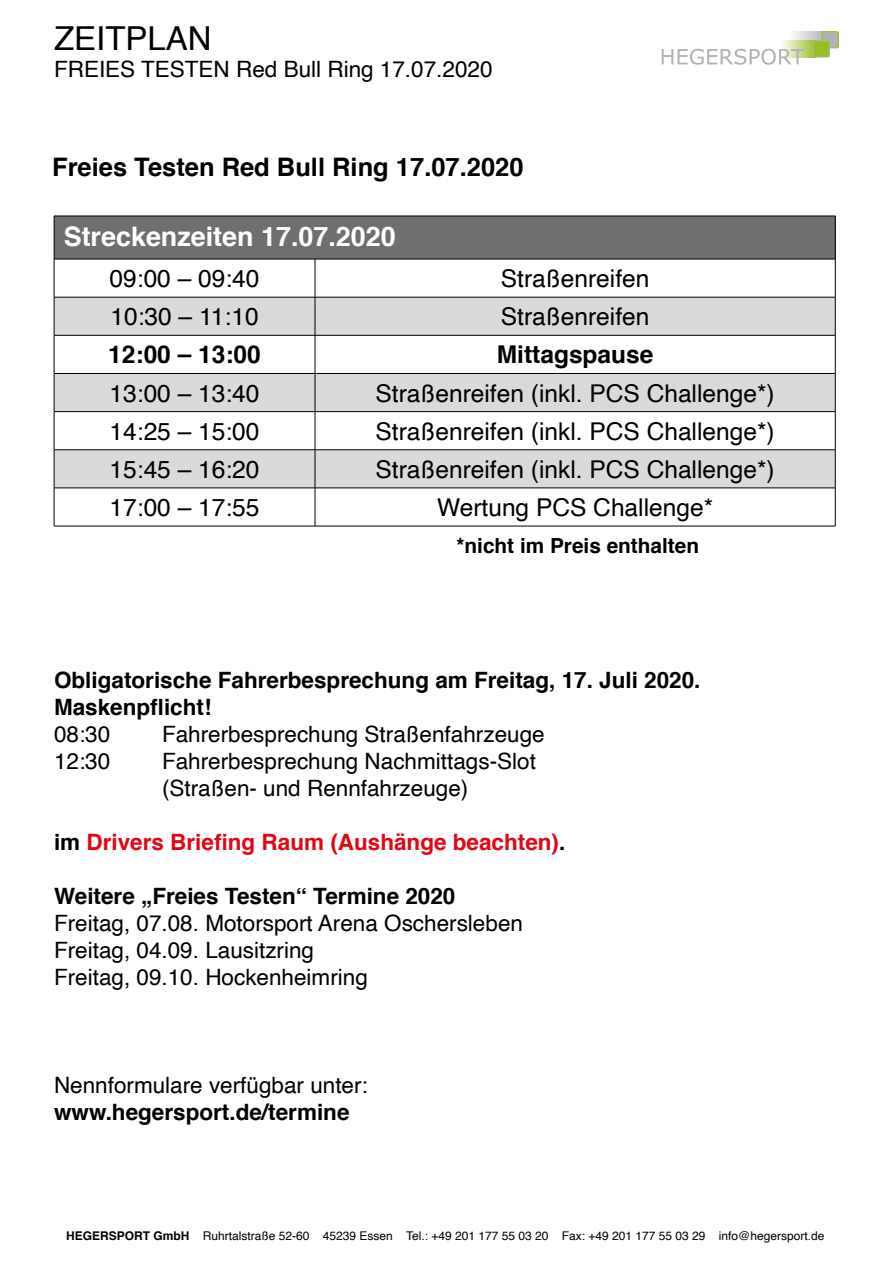
<style>
.page{position:relative;width:893px;height:1263px;background:#fff}
.page>*{position:absolute;margin:0;border:0;box-sizing:border-box;transform-origin:0 0}
.t1{font:33px "Helvetica";color:#000}
.t2{font:700 26.85px "Helvetica";color:#fff}
.t3{font:700 25.5px "Helvetica";color:#000}
.t4{font:24.45px "Helvetica";color:#000}
.t5{font:700 24.45px "Helvetica";color:#000}
.t6{font:22.5px/27px "Helvetica";color:#000}
.t7{font:700 22.5px/27px "Helvetica";color:#000}
.t8{font:700 22.5px "Helvetica";color:#e30613}
.t9{font:700 20.85px "Helvetica";color:#000}
.t10{font:12px "Helvetica";color:#000}
.s1{color:#000}
.s2{font-weight:700}
</style>
<div class="page">
<svg style="left:788px;top:31px;width:34px;height:10px"></svg>
<svg style="left:782px;top:41px;width:31px;height:16px"></svg>
<div style="left:822px;top:32px;width:16px;height:16px;background:#b3b2b2;border-radius:2px"></div>
<div style="left:822px;top:31px;width:17px;height:17px;border:1px solid #95c11f;border-radius:2px"></div>
<div style="left:813px;top:41px;width:17px;height:16px;background:#95c11f;border-radius:2px"></div>
<div style="left:813px;top:41px;width:17px;height:16px;border:1px solid #b3b2b2;border-radius:2px"></div>
<svg style="left:662px;top:49px;width:142px;height:16px"></svg>
<div style="left:54px;top:216px;width:781px;height:43px;background:#706f6f"></div>
<svg style="left:55px;top:260px;width:780px;height:37px"></svg>
<svg style="left:55px;top:298px;width:780px;height:113px;fill:#dadada"></svg>
<svg style="left:55px;top:412px;width:780px;height:114px"></svg>
<hr style="left:54px;top:216px;width:261px;height:1px;background:#000">
<hr style="left:54px;top:216px;width:1px;height:43px;background:#000">
<hr style="left:315px;top:216px;width:520px;height:1px;background:#000">
<hr style="left:835px;top:216px;width:1px;height:43px;background:#000">
<hr style="left:54px;top:259px;width:261px;height:1px;background:#000">
<hr style="left:54px;top:259px;width:1px;height:38px;background:#000">
<hr style="left:315px;top:259px;width:520px;height:1px;background:#000">
<hr style="left:315px;top:259px;width:1px;height:38px;background:#000">
<hr style="left:835px;top:259px;width:1px;height:38px;background:#000">
<hr style="left:54px;top:297px;width:261px;height:1px;background:#000">
<hr style="left:54px;top:297px;width:1px;height:38px;background:#000">
<hr style="left:315px;top:297px;width:520px;height:1px;background:#000">
<hr style="left:315px;top:297px;width:1px;height:38px;background:#000">
<hr style="left:835px;top:297px;width:1px;height:38px;background:#000">
<hr style="left:54px;top:335px;width:261px;height:1px;background:#000">
<hr style="left:54px;top:335px;width:1px;height:38px;background:#000">
<hr style="left:315px;top:335px;width:520px;height:1px;background:#000">
<hr style="left:315px;top:335px;width:1px;height:38px;background:#000">
<hr style="left:835px;top:335px;width:1px;height:38px;background:#000">
<hr style="left:54px;top:373px;width:261px;height:1px;background:#000">
<hr style="left:54px;top:374px;width:1px;height:37px;background:#000">
<hr style="left:315px;top:373px;width:520px;height:1px;background:#000">
<hr style="left:315px;top:374px;width:1px;height:37px;background:#000">
<hr style="left:835px;top:374px;width:1px;height:37px;background:#000">
<hr style="left:54px;top:411px;width:261px;height:1px;background:#000">
<hr style="left:54px;top:412px;width:1px;height:38px;background:#000">
<hr style="left:315px;top:411px;width:520px;height:1px;background:#000">
<hr style="left:315px;top:412px;width:1px;height:38px;background:#000">
<hr style="left:835px;top:412px;width:1px;height:38px;background:#000">
<hr style="left:54px;top:449px;width:261px;height:1px;background:#000">
<hr style="left:54px;top:450px;width:1px;height:38px;background:#000">
<hr style="left:315px;top:449px;width:520px;height:1px;background:#000">
<hr style="left:315px;top:450px;width:1px;height:38px;background:#000">
<hr style="left:835px;top:450px;width:1px;height:38px;background:#000">
<hr style="left:54px;top:488px;width:261px;height:1px;background:#000">
<hr style="left:54px;top:488px;width:1px;height:38px;background:#000">
<hr style="left:315px;top:488px;width:520px;height:1px;background:#000">
<hr style="left:315px;top:488px;width:1px;height:38px;background:#000">
<hr style="left:835px;top:488px;width:1px;height:38px;background:#000">
<hr style="left:54px;top:526px;width:261px;height:1px;background:#000">
<hr style="left:315px;top:526px;width:520px;height:1px;background:#000">
<h1 class="t1" style="left:54px;top:13px;width:159px">ZEITPLAN</h1>
<p class="t6" style="left:54px;top:56px;width:440px">FREIES TESTEN Red Bull Ring 17.07.2020</p>
<p class="t3" style="left:52px;top:147px;width:473px">Freies Testen Red Bull Ring 17.07.2020</p>
<p class="t2" style="left:64px;top:215px;width:334px">Streckenzeiten 17.07.2020</p>
<p class="t4" style="left:110px;top:260px;width:151px">09:00 – 09:40</p>
<p class="t4" style="left:501px;top:260px;width:150px">Straßenreifen</p>
<p class="t4" style="left:110px;top:298px;width:150px">10:30 – 11:10</p>
<p class="t4" style="left:501px;top:298px;width:150px">Straßenreifen</p>
<p class="t5" style="left:108px;top:335px;width:154px">12:00 – 13:00</p>
<p class="t5" style="left:497px;top:335px;width:158px">Mittagspause</p>
<p class="t4" style="left:110px;top:374px;width:151px">13:00 – 13:40</p>
<p class="t4" style="left:376px;top:374px;width:401px">Straßenreifen (inkl. PCS Challenge*)</p>
<p class="t4" style="left:110px;top:412px;width:151px">14:25 – 15:00</p>
<p class="t4" style="left:376px;top:412px;width:401px">Straßenreifen (inkl. PCS Challenge*)</p>
<p class="t4" style="left:110px;top:450px;width:151px">15:45 – 16:20</p>
<p class="t4" style="left:376px;top:450px;width:401px">Straßenreifen (inkl. PCS Challenge*)</p>
<p class="t4" style="left:110px;top:488px;width:151px">17:00 – 17:55</p>
<p class="t4" style="left:437px;top:488px;width:278px">Wertung PCS Challenge*</p>
<p class="t9" style="left:456px;top:529px;width:244px">*nicht im Preis enthalten</p>
<p class="t7" style="left:54px;top:666px;width:648px">Obligatorische Fahrerbesprechung am Freitag, 17. Juli 2020.<br>Maskenpflicht!</p>
<p class="t6" style="left:54px;top:721px;width:58px">08:30</p>
<p class="t6" style="left:162px;top:721px;width:384px">Fahrerbesprechung Straßenfahrzeuge</p>
<p class="t6" style="left:54px;top:748px;width:58px">12:30</p>
<p class="t6" style="left:162px;top:748px;width:375px">Fahrerbesprechung Nachmittags-Slot (Straßen- und Rennfahrzeuge)</p>
<p class="t8" style="left:54px;top:823px;width:513px"><span class="s1">im</span> Drivers Briefing Raum (Aushänge beachten)<span class="s1">.</span></p>
<p class="t7" style="left:54px;top:882px;width:403px">Weitere „Freies Testen“ Termine 2020</p>
<p class="t6" style="left:54px;top:910px;width:470px">Freitag, 07.08. Motorsport Arena Oschersleben<br>Freitag, 04.09. Lausitzring<br>Freitag, 09.10. Hockenheimring</p>
<p class="t6" style="left:54px;top:1072px;width:315px">Nennformulare verfügbar unter:</p>
<p class="t7" style="left:54px;top:1098px;width:297px">www.hegersport.de/termine</p>
<p class="t10" style="left:66px;top:1226px;width:760px"><span class="s2">HEGERSPORT GmbH</span> Ruhrtalstraße 52-60 45239 Essen Tel.: +49 201 177 55 03 20 Fax: +49 201 177 55 03 29 info@hegersport.de</p>
</div>
